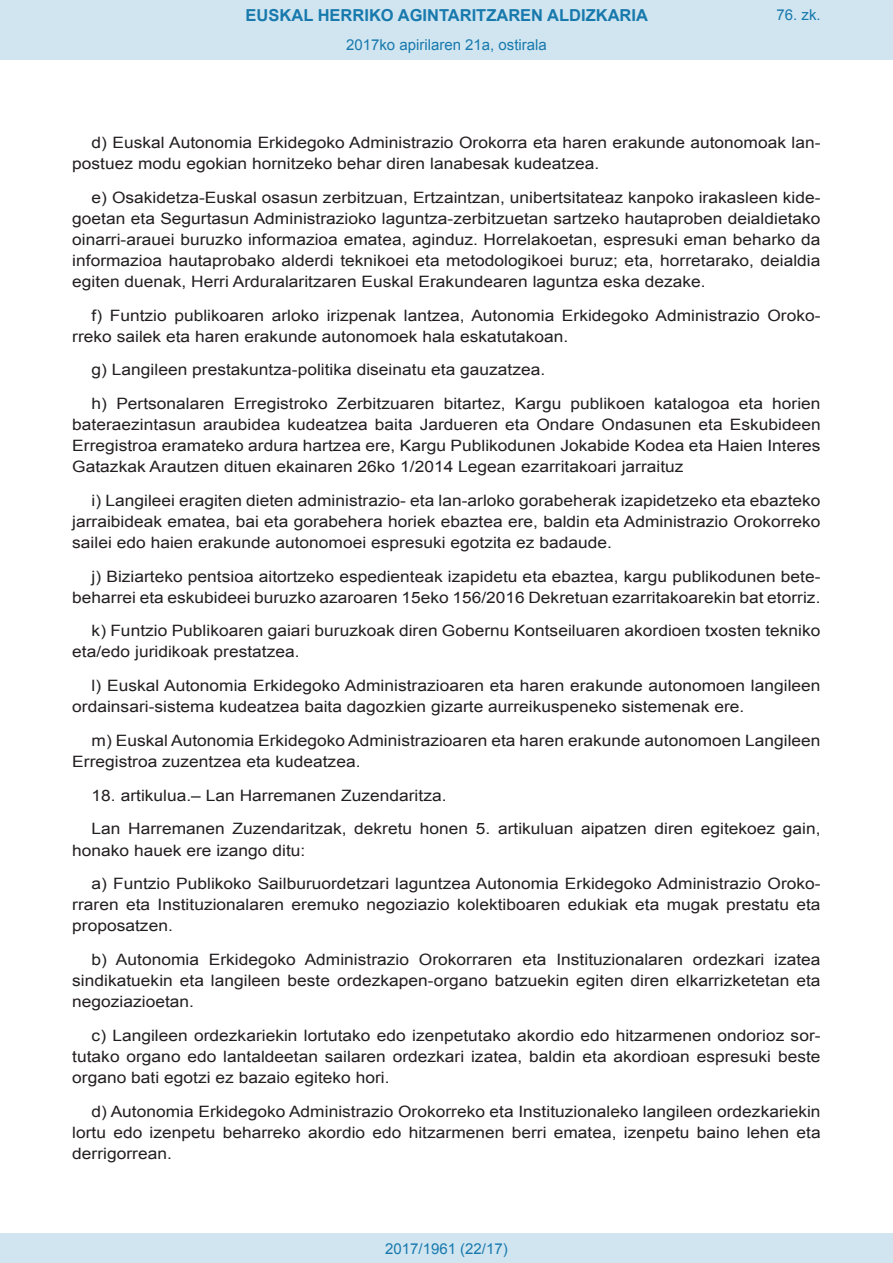
<style>
.page{position:relative;width:893px;height:1263px;background:#fff}
.page>*{position:absolute;margin:0;border:0;box-sizing:border-box;transform-origin:0 0}
.t1{font:700 16.5px "Arial";color:#1879ad}
.BOPVDetalle{font:15.6px/21px "Arial";color:#231f20;text-align:justify;scale:1.11 1}
.Paginacion_Centro{font:15px "Arial";color:#1879ad}
</style>
<div class="page">
<div style="left:0;top:0;width:893px;height:60px;background:#d0e5f0"></div>
<div style="left:0;top:1233px;width:893px;height:30px;background:#d0e5f0"></div>
<p class="t1" style="left:246px;top:4px;width:404px">EUSKAL HERRIKO AGINTARITZAREN ALDIZKARIA</p>
<p class="Paginacion_Centro" style="left:346px;top:35px;width:202px">2017ko apirilaren 21a, ostirala</p>
<p class="Paginacion_Centro" style="left:776px;top:5px;width:46px">76. zk.</p>
<p class="BOPVDetalle" style="left:72px;top:132px;width:676px;text-indent:19px">d) Euskal Autonomia Erkidegoko Administrazio Orokorra eta haren erakunde autonomoak lan&shy;postuez modu egokian hornitzeko behar diren lanabesak kudeatzea.</p>
<p class="BOPVDetalle" style="left:72px;top:187px;width:676px;text-indent:19px">e) Osakidetza-Euskal osasun zerbitzuan, Ertzaintzan, unibertsitateaz kanpoko irakasleen kide&shy;goetan eta Segurtasun Administrazioko laguntza-zerbitzuetan sartzeko hautaproben deialdietako oinarri-arauei buruzko informazioa ematea, aginduz. Horrelakoetan, espresuki eman beharko da informazioa hautaprobako alderdi teknikoei eta metodologikoei buruz; eta, horretarako, deialdia egiten duenak, Herri Arduralaritzaren Euskal Erakundearen laguntza eska dezake.</p>
<p class="BOPVDetalle" style="left:72px;top:305px;width:676px;text-indent:19px">f) Funtzio publikoaren arloko irizpenak lantzea, Autonomia Erkidegoko Administrazio Oroko&shy;rreko sailek eta haren erakunde autonomoek hala eskatutakoan.</p>
<p class="BOPVDetalle" style="left:92px;top:360px;width:410px">g) Langileen prestakuntza-politika diseinatu eta gauzatzea.</p>
<p class="BOPVDetalle" style="left:72px;top:393px;width:676px;text-indent:19px">h) Pertsonalaren Erregistroko Zerbitzuaren bitartez, Kargu publikoen katalogoa eta horien bateraezintasun araubidea kudeatzea baita Jardueren eta Ondare Ondasunen eta Eskubideen Erregistroa eramateko ardura hartzea ere, Kargu Publikodunen Jokabide Kodea eta Haien Interes Gatazkak Arautzen dituen ekainaren 26ko 1/2014 Legean ezarritakoari jarraituz</p>
<p class="BOPVDetalle" style="left:72px;top:490px;width:676px;text-indent:19px">i) Langileei eragiten dieten administrazio- eta lan-arloko gorabeherak izapidetzeko eta ebazteko jarraibideak ematea, bai eta gorabehera horiek ebaztea ere, baldin eta Administrazio Orokorreko sailei edo haien erakunde autonomoei espresuki egotzita ez badaude.</p>
<p class="BOPVDetalle" style="left:72px;top:566px;width:676px;text-align:right">j) Biziarteko pentsioa aitortzeko espedienteak izapidetu eta ebaztea, kargu publikodunen bete&shy;beharrei eta eskubideei buruzko azaroaren 15eko 156/2016 Dekretuan ezarritakoarekin bat etorriz.</p>
<p class="BOPVDetalle" style="left:72px;top:621px;width:676px;text-indent:19px">k) Funtzio Publikoaren gaiari buruzkoak diren Gobernu Kontseiluaren akordioen txosten tekniko eta/edo juridikoak prestatzea.</p>
<p class="BOPVDetalle" style="left:72px;top:675px;width:676px;text-indent:19px">l) Euskal Autonomia Erkidegoko Administrazioaren eta haren erakunde autonomoen langileen ordainsari-sistema kudeatzea baita dagozkien gizarte aurreikuspeneko sistemenak ere.</p>
<p class="BOPVDetalle" style="left:72px;top:730px;width:676px;text-indent:19px">m) Euskal Autonomia Erkidegoko Administrazioaren eta haren erakunde autonomoen Langileen<br>Erregistroa zuzentzea eta kudeatzea.</p>
<p class="BOPVDetalle" style="left:92px;top:785px;width:321px">18. artikulua.– Lan Harremanen Zuzendaritza.</p>
<p class="BOPVDetalle" style="left:72px;top:819px;width:676px;text-indent:19px">Lan Harremanen Zuzendaritzak, dekretu honen 5. artikuluan aipatzen diren egitekoez gain, honako hauek ere izango ditu:</p>
<p class="BOPVDetalle" style="left:72px;top:873px;width:676px;text-indent:19px">a) Funtzio Publikoko Sailburuordetzari laguntzea Autonomia Erkidegoko Administrazio Oroko&shy;rraren eta Instituzionalaren eremuko negoziazio kolektiboaren edukiak eta mugak prestatu eta proposatzen.</p>
<p class="BOPVDetalle" style="left:72px;top:949px;width:676px;text-indent:19px">b) Autonomia Erkidegoko Administrazio Orokorraren eta Instituzionalaren ordezkari izatea sindikatuekin eta langileen beste ordezkapen-organo batzuekin egiten diren elkarrizketetan eta negoziazioetan.</p>
<p class="BOPVDetalle" style="left:72px;top:1025px;width:676px;text-indent:19px">c) Langileen ordezkariekin lortutako edo izenpetutako akordio edo hitzarmenen ondorioz sor&shy;tutako organo edo lantaldeetan sailaren ordezkari izatea, baldin eta akordioan espresuki beste organo bati egotzi ez bazaio egiteko hori.</p>
<p class="BOPVDetalle" style="left:72px;top:1101px;width:676px;text-indent:19px">d) Autonomia Erkidegoko Administrazio Orokorreko eta Instituzionaleko langileen ordezkariekin lortu edo izenpetu beharreko akordio edo hitzarmenen berri ematea, izenpetu baino lehen eta derrigorrean.</p>
<p class="Paginacion_Centro" style="left:385px;top:1238px;width:124px">2017/1961 (22/17)</p>
</div>
